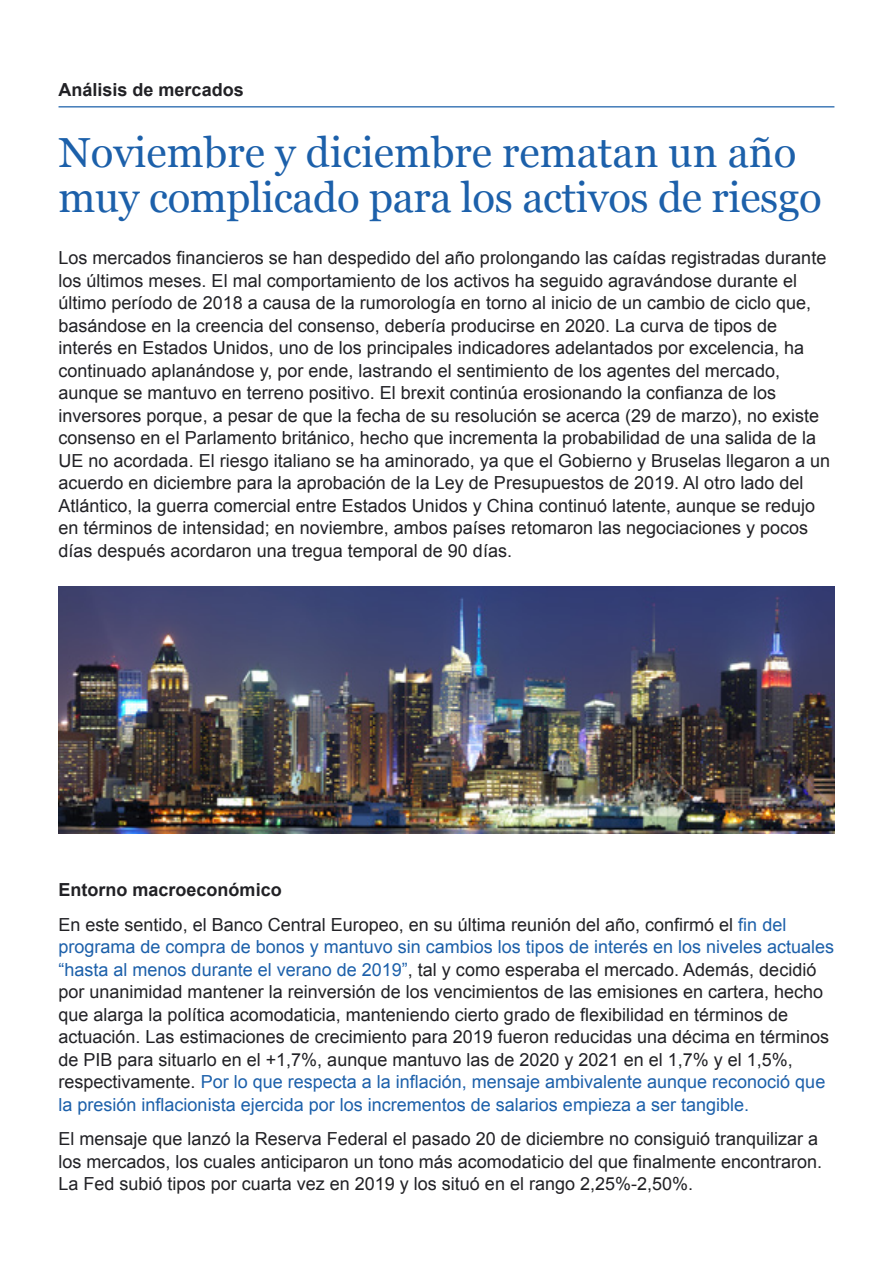
<style>
.page{position:relative;width:893px;height:1263px;background:#fff}
.page>*{position:absolute;margin:0;border:0;box-sizing:border-box;transform-origin:0 0}
.t1{font:42px/45px "Georgia";letter-spacing:-.01em;color:#1c60aa}
.t2{font:18px/22.5px "Arial";color:#212125}
.t3{font:700 18px "Arial";color:#212125}
.s1{font-weight:700}
.s2{color:#1c60aa}
</style>
<div class="page">
<hr style="left:58px;top:106px;width:776px;height:1px;background:#1c60aa">
<img style="left:58px;top:587px;width:776px;height:247px">
<p class="t3" style="left:58px;top:78px;width:187px">Análisis de mercados</p>
<h1 class="t1" style="left:58px;top:128px;width:764px">Noviembre y diciembre rematan un año muy complicado para los activos de riesgo</h1>
<p class="t2" style="left:58px;top:247px;width:773px">Los mercados financieros se han despedido del año prolongando las caídas registradas durante los últimos meses. El mal comportamiento de los activos ha seguido agravándose durante el último período de 2018 a causa de la rumorología en torno al inicio de un cambio de ciclo que, basándose en la creencia del consenso, debería producirse en 2020. La curva de tipos de interés en Estados Unidos, uno de los principales indicadores adelantados por excelencia, ha continuado aplanándose y, por ende, lastrando el sentimiento de los agentes del mercado, aunque se mantuvo en terreno positivo. El brexit continúa erosionando la confianza de los inversores porque, a pesar de que la fecha de su resolución se acerca (29 de marzo), no existe consenso en el Parlamento británico, hecho que incrementa la probabilidad de una salida de la UE no acordada. El riesgo italiano se ha aminorado, ya que el Gobierno y Bruselas llegaron a un acuerdo en diciembre para la aprobación de la Ley de Presupuestos de 2019. Al otro lado del Atlántico, la guerra comercial entre Estados Unidos y China continuó latente, aunque se redujo en términos de intensidad; en noviembre, ambos países retomaron las negociaciones y pocos días después acordaron una tregua temporal de 90 días.</p>
<p class="t2" style="left:58px;top:873px;width:729px;line-height:34.5px"><span class="s1">Entorno macroeconómico<br></span>En este sentido, el Banco Central Europeo, en su última reunión del año, confirmó el <span class="s2">fin del</span></p>
<p class="t2" style="left:58px;top:936px;width:777px"><span class="s2">programa de compra de bonos y mantuvo sin cambios los tipos de interés en los niveles actuales “hasta al menos durante el verano de 2019”</span>, tal y como esperaba el mercado. Además, decidió por unanimidad mantener la reinversión de los vencimientos de las emisiones en cartera, hecho que alarga la política acomodaticia, manteniendo cierto grado de flexibilidad en términos de actuación. Las estimaciones de crecimiento para 2019 fueron reducidas una décima en términos de PIB para situarlo en el +1,7%, aunque mantuvo las de 2020 y 2021 en el 1,7% y el 1,5%, respectivamente. <span class="s2">Por lo que respecta a la inflación, mensaje ambivalente aunque reconoció que la presión inflacionista ejercida por los incrementos de salarios empieza a ser tangible.</span></p>
<p class="t2" style="left:58px;top:1128px;width:765px">El mensaje que lanzó la Reserva Federal el pasado 20 de diciembre no consiguió tranquilizar a los mercados, los cuales anticiparon un tono más acomodaticio del que finalmente encontraron.<br>La Fed subió tipos por cuarta vez en 2019 y los situó en el rango 2,25%-2,50%.</p>
</div>
